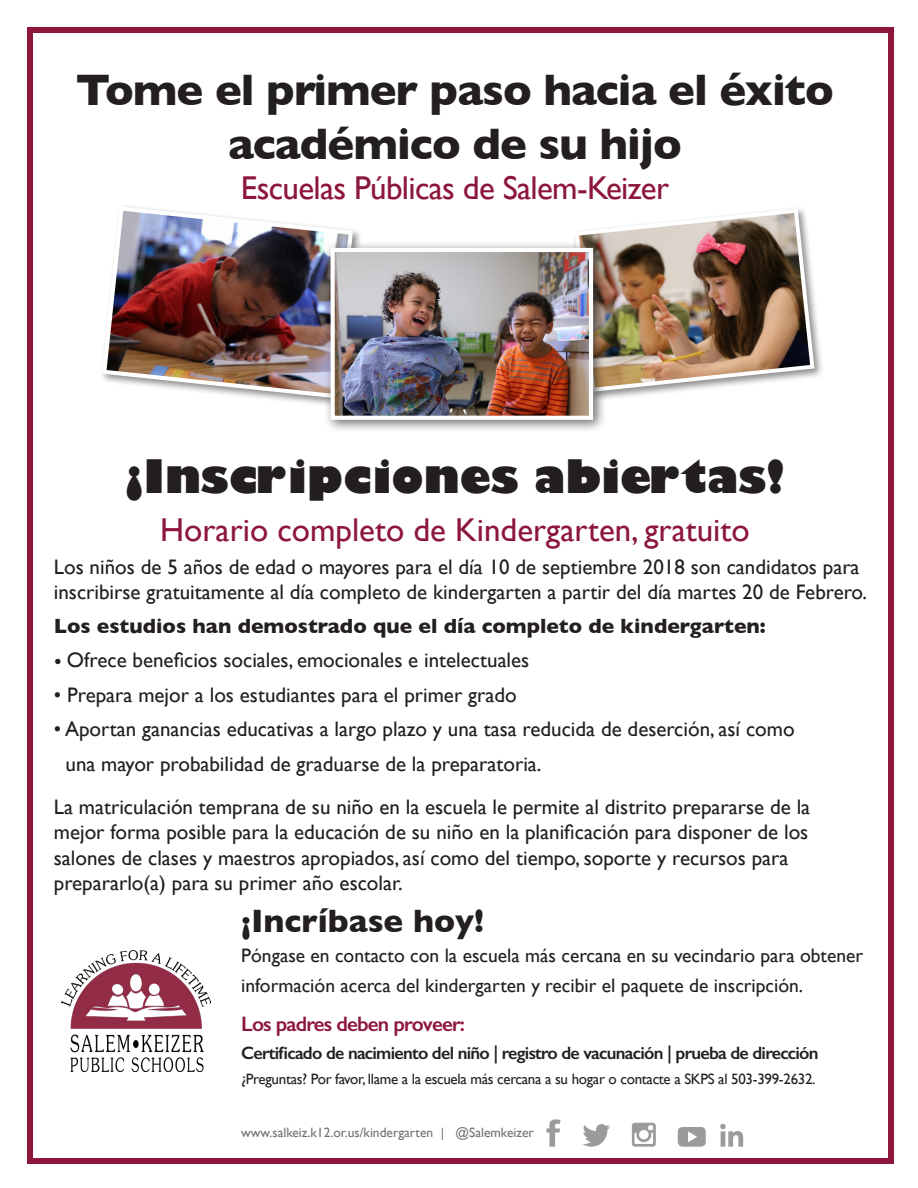
<style>
.page{position:relative;width:918px;height:1188px;background:#fff}
.page>*{position:absolute;margin:0;border:0;box-sizing:border-box;transform-origin:0 0}
.t1{font:700 45px "Gill Sans";letter-spacing:-.02em;color:#231f20}
.t2{font:800 45px "Gill Sans";color:#231f20}
.t3{font:33px "Gill Sans";color:#8d173b}
.t4{font:33px "Gill Sans";letter-spacing:-.02em;color:#8d173b}
.t5{font:700 33px "Gill Sans";color:#231f20}
.t6{font:21px/25.2px "Gill Sans";color:#231f20}
.t7{font:700 21px "Gill Sans";color:#231f20}
.t8{font:600 21px "Gill Sans";letter-spacing:-.04em;color:#8d173b}
.t9{font:19.5px/30px "Gill Sans";color:#231f20}
.t10{font:600 18px "Gill Sans";letter-spacing:-.04em;color:#231f20}
.t11{font:15px "Gill Sans";letter-spacing:-.02em;color:#231f20}
.t12{font:13.5px "Gill Sans";color:#231f20}
.s1{font-weight:700;font-size:16.5px}
</style>
<div class="page">
<div style="left:27px;top:27px;width:867px;height:1137px;border:6px solid #8d173b"></div>
<div style="left:572px;top:206px;width:252px;height:196px;background:#231f20;opacity:.5"></div>
<img style="left:573px;top:206px;width:244px;height:188px">
<div style="left:100px;top:204px;width:263px;height:204px;background:#231f20;opacity:.5"></div>
<img style="left:100px;top:204px;width:255px;height:196px">
<div style="left:324px;top:241px;width:282px;height:192px;background:#231f20;opacity:.65"></div>
<img style="left:336px;top:253px;width:252px;height:162px">
<div style="left:331px;top:248px;width:262px;height:172px;border:4px solid #fff"></div>
<img style="left:62px;top:950px;width:149px;height:122px">
<svg style="left:546px;top:1119px;width:15px;height:28px"></svg>
<svg style="left:583px;top:1124px;width:27px;height:23px"></svg>
<svg style="left:632px;top:1123px;width:24px;height:24px"></svg>
<svg style="left:678px;top:1127px;width:28px;height:20px"></svg>
<svg style="left:720px;top:1124px;width:23px;height:23px"></svg>
<p class="t1" style="left:76px;top:54px;width:760px">Tome el primer paso hacia el éxito</p>
<p class="t1" style="left:228px;top:108px;width:455px">académico de su hijo</p>
<p class="t4" style="left:241px;top:168px;width:430px">Escuelas Públicas de Salem-Keizer</p>
<p class="t2" style="left:125px;top:441px;width:661px">¡Inscripciones abiertas!</p>
<p class="t3" style="left:160px;top:510px;width:591px">Horario completo de Kindergarten, gratuito</p>
<p class="t6" style="left:54px;top:554px;width:815px">Los niños de 5 años de edad o mayores para el día 10 de septiembre 2018 son candidatos para inscribirse gratuitamente al día completo de kindergarten a partir del día martes 20 de Febrero.</p>
<p class="t7" style="left:54px;top:609px;width:713px">Los estudios han demostrado que el día completo de kindergarten:</p>
<p class="t6" style="left:54px;top:647px;width:477px"><span class="s1">•</span> Ofrece beneficios sociales, emocionales e intelectuales</p>
<p class="t6" style="left:54px;top:682px;width:464px">• Prepara mejor a los estudiantes para el primer grado</p>
<p class="t6" style="left:66px;top:712px;width:731px;line-height:34.5px;text-indent:-12px">• Aportan ganancias educativas a largo plazo y una tasa reducida de deserción, así como una mayor probabilidad de graduarse de la preparatoria.</p>
<p class="t6" style="left:54px;top:794px;width:758px">La matriculación temprana de su niño en la escuela le permite al distrito prepararse de la mejor forma posible para la educación de su niño en la planificación para disponer de los salones de clases y maestros apropiados, así como del tiempo, soporte y recursos para prepararlo(a) para su primer año escolar.</p>
<p class="t5" style="left:241px;top:895px;width:244px">¡Incríbase hoy!</p>
<p class="t9" style="left:241px;top:940px;width:624px">Póngase en contacto con la escuela más cercana en su vecindario para obtener información acerca del kindergarten y recibir el paquete de inscripción.</p>
<p class="t8" style="left:241px;top:1011px;width:225px">Los padres deben proveer:</p>
<p class="t10" style="left:241px;top:1042px;width:579px">Certificado de nacimiento del niño | registro de vacunación | prueba de dirección</p>
<p class="t11" style="left:241px;top:1070px;width:576px">¿Preguntas? Por favor, llame a la escuela más cercana a su hogar o contacte a SKPS al 503-399-2632.</p>
<p class="t12" style="left:241px;top:1124px;width:294px">www.salkeiz.k12.or.us/kindergarten | @Salemkeizer</p>
</div>
